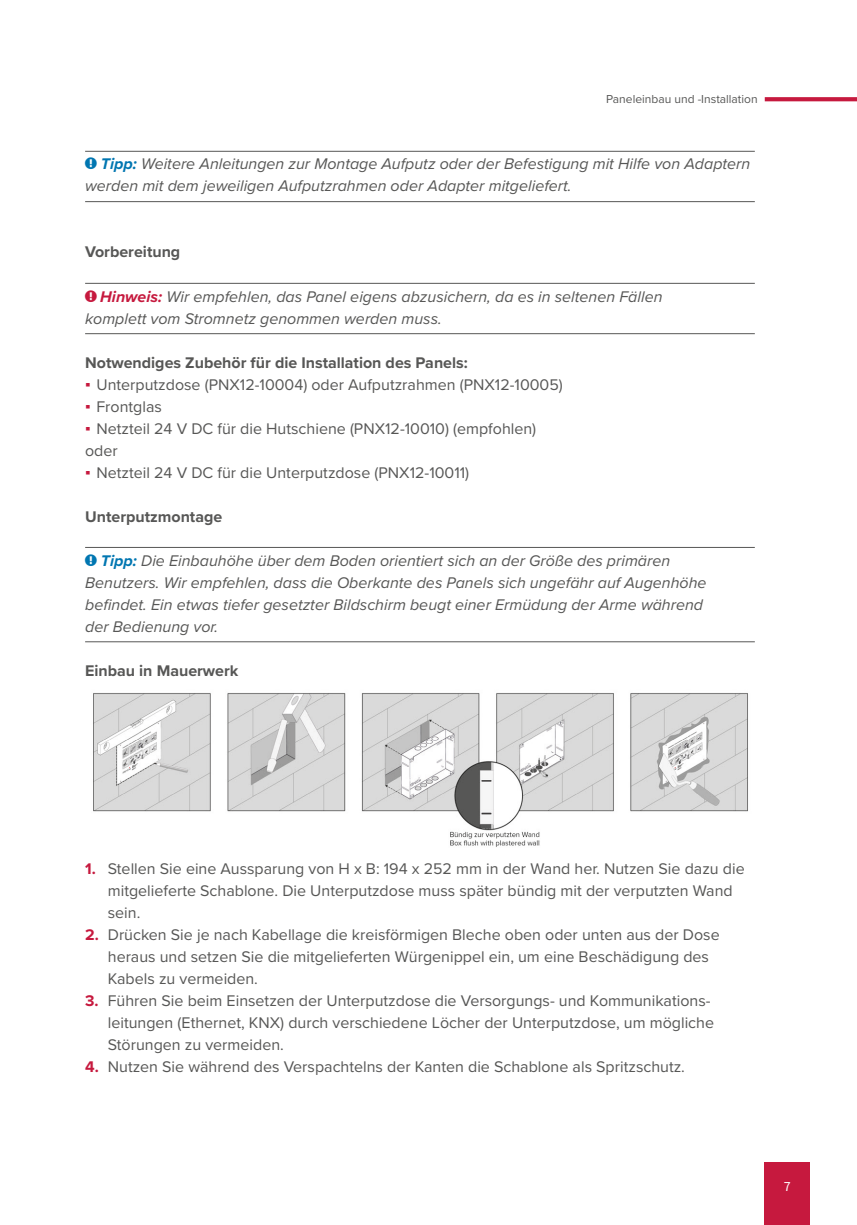
<style>
.page{position:relative;width:857px;height:1225px;background:#fff}
.page>*{position:absolute;margin:0;border:0;box-sizing:border-box;transform-origin:0 0}
.Fließtext_8pt__80__Schwarz{font:16px/22px "Proxima Nova";color:#575756}
.Tipp{font:italic 16px/22px "Proxima Nova";color:#575756}
.Überschrift_ohne_Kapitel__80__schwarz{font:700 16px "Proxima Nova";color:#575756}
.Überschrift_Ebene_2___80___Schwarz{font:700 16px "Proxima Nova";color:#575756}
.Überschrift_Ebene_3___80___Schwarz{font:700 16px "Proxima Nova";color:#575756}
.t1{font:14px "Source Sans Pro";color:#fff}
.t2{font:12px "Proxima Nova";color:#575756}
.s1{font-weight:700;color:#0076b1}
.s2{font-weight:700;color:#c6193e}
.s3{font-family:"Verdana";color:#c6193e}
</style>
<div class="page">
<svg style="left:764px;top:97px;width:92px;height:4px"></svg>
<div style="left:764px;top:1162px;width:45px;height:63px;background:#c6193e"></div>
<hr style="left:85px;top:151px;width:669px;height:1px;background:#575756">
<hr style="left:85px;top:201px;width:669px;height:1px;background:#575756">
<hr style="left:85px;top:283px;width:669px;height:1px;background:#575756">
<hr style="left:85px;top:333px;width:669px;height:1px;background:#575756">
<hr style="left:85px;top:547px;width:669px;height:1px;background:#575756">
<hr style="left:85px;top:641px;width:669px;height:1px;background:#575756">
<img style="left:93px;top:693px;width:655px;height:154px">
<p class="t2" style="left:605px;top:90px;width:153px">Paneleinbau und -Installation</p>
<p class="Tipp" style="left:85px;top:152px;width:666px;text-indent:16px"><span class="s1">Tipp:</span> Weitere Anleitungen zur Montage Aufputz oder der Befestigung mit Hilfe von Adaptern werden mit dem jeweiligen Aufputzrahmen oder Adapter mitgeliefert.</p>
<p class="Überschrift_Ebene_2___80___Schwarz" style="left:85px;top:240px;width:97px">Vorbereitung</p>
<p class="Tipp" style="left:85px;top:284px;width:578px;text-indent:15px"><span class="s2">Hinweis:</span> Wir empfehlen, das Panel eigens abzusichern, da es in seltenen Fällen komplett vom Stromnetz genommen werden muss.</p>
<p class="Überschrift_ohne_Kapitel__80__schwarz" style="left:85px;top:350px;width:384px">Notwendiges Zubehör für die Installation des Panels:</p>
<p class="Fließtext_8pt__80__Schwarz" style="left:85px;top:372px;width:479px"><span class="s3">▪</span> Unterputzdose (PNX12-10004) oder Aufputzrahmen (PNX12-10005)</p>
<p class="Fließtext_8pt__80__Schwarz" style="left:85px;top:394px;width:78px"><span class="s3">▪</span> Frontglas</p>
<p class="Fließtext_8pt__80__Schwarz" style="left:85px;top:416px;width:452px"><span class="s3">▪</span> Netzteil 24 V DC für die Hutschiene (PNX12-10010) (empfohlen)</p>
<p class="Fließtext_8pt__80__Schwarz" style="left:85px;top:438px;width:34px">oder</p>
<p class="Fließtext_8pt__80__Schwarz" style="left:85px;top:460px;width:385px"><span class="s3">▪</span> Netzteil 24 V DC für die Unterputzdose (PNX12-10011)</p>
<p class="Überschrift_Ebene_2___80___Schwarz" style="left:85px;top:504px;width:139px">Unterputzmontage</p>
<p class="Tipp" style="left:85px;top:548px;width:622px;text-indent:16px"><span class="s1">Tipp:</span> Die Einbauhöhe über dem Boden orientiert sich an der Größe des primären Benutzers. Wir empfehlen, dass die Oberkante des Panels sich ungefähr auf Augenhöhe befindet. Ein etwas tiefer gesetzter Bildschirm beugt einer Ermüdung der Arme während der Bedienung vor.</p>
<p class="Überschrift_Ebene_3___80___Schwarz" style="left:85px;top:658px;width:155px">Einbau in Mauerwerk</p>
<p class="Fließtext_8pt__80__Schwarz" style="left:108px;top:856px;width:638px;text-indent:-23px"><span class="s2">1.</span> Stellen Sie eine Aussparung von H x B: 194 x 252 mm in der Wand her. Nutzen Sie dazu die mitgelieferte Schablone. Die Unterputzdose muss später bündig mit der verputzten Wand sein.</p>
<p class="Fließtext_8pt__80__Schwarz" style="left:108px;top:922px;width:613px;text-indent:-23px"><span class="s2">2.</span> Drücken Sie je nach Kabellage die kreisförmigen Bleche oben oder unten aus der Dose heraus und setzen Sie die mitgelieferten Würgenippel ein, um eine Beschädigung des<br>Kabels zu vermeiden.</p>
<p class="Fließtext_8pt__80__Schwarz" style="left:108px;top:988px;width:607px;text-indent:-23px"><span class="s2">3.</span> Führen Sie beim Einsetzen der Unterputzdose die Versorgungs- und Kommunikations&shy;leitungen (Ethernet, KNX) durch verschiedene Löcher der Unterputzdose, um mögliche<br>Störungen zu vermeiden.</p>
<p class="Fließtext_8pt__80__Schwarz" style="left:85px;top:1054px;width:601px"><span class="s2">4.</span> Nutzen Sie während des Verspachtelns der Kanten die Schablone als Spritzschutz.</p>
<p class="t1" style="left:783px;top:1177px;width:8px">7</p>
</div>
